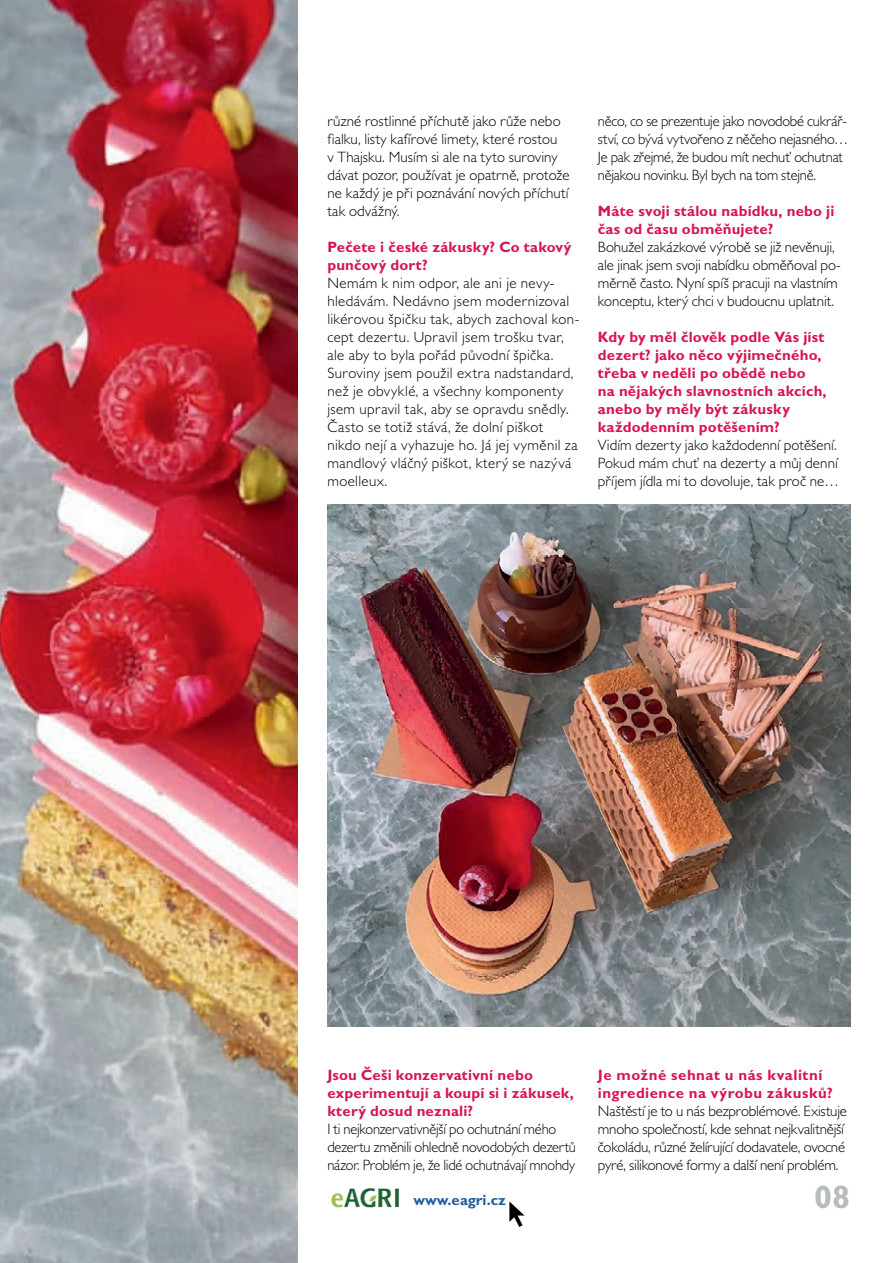
<style>
.page{position:relative;width:893px;height:1263px;background:#fff}
.page>*{position:absolute;margin:0;border:0;box-sizing:border-box;transform-origin:0 0}
.t1{font:700 32.55px "Gill Sans MT Pro";color:#b8bcbd}
.t2{font:300 15px/18px "Gill Sans MT Pro";color:#000002}
.t3{font:300 15px/18px "Gill Sans MT Pro";letter-spacing:.025em;color:#000002}
.t4{font:700 15px/18px "Gill Sans MT Pro";letter-spacing:.01em;color:#d7174f}
.t5{font:700 15px/18px "Gill Sans MT Pro";letter-spacing:.03em;color:#d7174f}
.t6{font:700 15px "Gill Sans MT Pro";color:#205f9e}
</style>
<div class="page">
<img style="left:0;top:0;width:298px;height:1263px">
<img style="left:327px;top:504px;width:523px;height:523px">
<img style="left:331px;top:1188px;width:68px;height:20px">
<svg style="left:509px;top:1201px;width:16px;height:26px"></svg>
<p class="t2" style="left:327px;top:112px;width:244px">různé rostlinné příchutě jako růže nebo fialku, listy kafírové limety, které rostou<br>v Thajsku. Musím si ale na tyto suroviny dávat pozor, používat je opatrně, protože ne každý je při poznávání nových příchutí tak odvážný.</p>
<p class="t4" style="left:327px;top:238px;width:246px">Pečete i české zákusky? Co takový punčový dort?</p>
<p class="t3" style="left:327px;top:274px;width:253px">Nemám k nim odpor, ale ani je nevy&shy;hledávám. Nedávno jsem modernizoval likérovou špičku tak, abych zachoval kon&shy;cept dezertu. Upravil jsem trošku tvar, ale aby to byla pořád původní špička.<br>Suroviny jsem použil extra nadstandard, než je obvyklé, a všechny komponenty jsem upravil tak, aby se opravdu snědly.<br>Často se totiž stává, že dolní piškot nikdo nejí a vyhazuje ho. Já jej vyměnil za mandlový vláčný piškot, který se nazývá moelleux.</p>
<p class="t2" style="left:598px;top:112px;width:252px">něco, co se prezentuje jako novodobé cukrář&shy;ství, co bývá vytvořeno z něčeho nejasného… Je pak zřejmé, že budou mít nechuť ochutnat nějakou novinku. Byl bych na tom stejně.</p>
<p class="t4" style="left:598px;top:202px;width:238px">Máte svoji stálou nabídku, nebo ji čas od času obměňujete?</p>
<p class="t2" style="left:598px;top:238px;width:244px">Bohužel zakázkové výrobě se již nevěnuji, ale jinak jsem svoji nabídku obměňoval po&shy;měrně často. Nyní spíš pracuji na vlastním konceptu, který chci v budoucnu uplatnit.</p>
<p class="t4" style="left:598px;top:328px;width:230px">Kdy by měl člověk podle Vás jíst dezert? jako něco výjimečného, třeba v neděli po obědě nebo<br>na nějakých slavnostních akcích, anebo by měly být zákusky každodenním potěšením?</p>
<p class="t2" style="left:598px;top:436px;width:243px">Vidím dezerty jako každodenní potěšení.<br>Pokud mám chuť na dezerty a můj denní příjem jídla mi to dovoluje, tak proč ne…</p>
<p class="t4" style="left:327px;top:1066px;width:248px">Jsou Češi konzervativní nebo experimentují a koupí si i zákusek, který dosud neznali?</p>
<p class="t2" style="left:327px;top:1120px;width:250px">I ti nejkonzervativnější po ochutnání mého dezertu změnili ohledně novodobých dezertů názor. Problém je, že lidé ochutnávají mnohdy</p>
<p class="t5" style="left:598px;top:1066px;width:236px">Je možné sehnat u nás kvalitní ingredience na výrobu zákusků?</p>
<p class="t2" style="left:598px;top:1102px;width:251px">Naštěstí je to u nás bezproblémové. Existuje mnoho společností, kde sehnat nejkvalitnější čokoládu, různé želírující dodavatele, ovocné pyré, silikonové formy a další není problém.</p>
<p class="t6" style="left:413px;top:1190px;width:94px">www.eagri.cz</p>
<h1 class="t1" style="left:814px;top:1176px;width:37px">08</h1>
</div>
